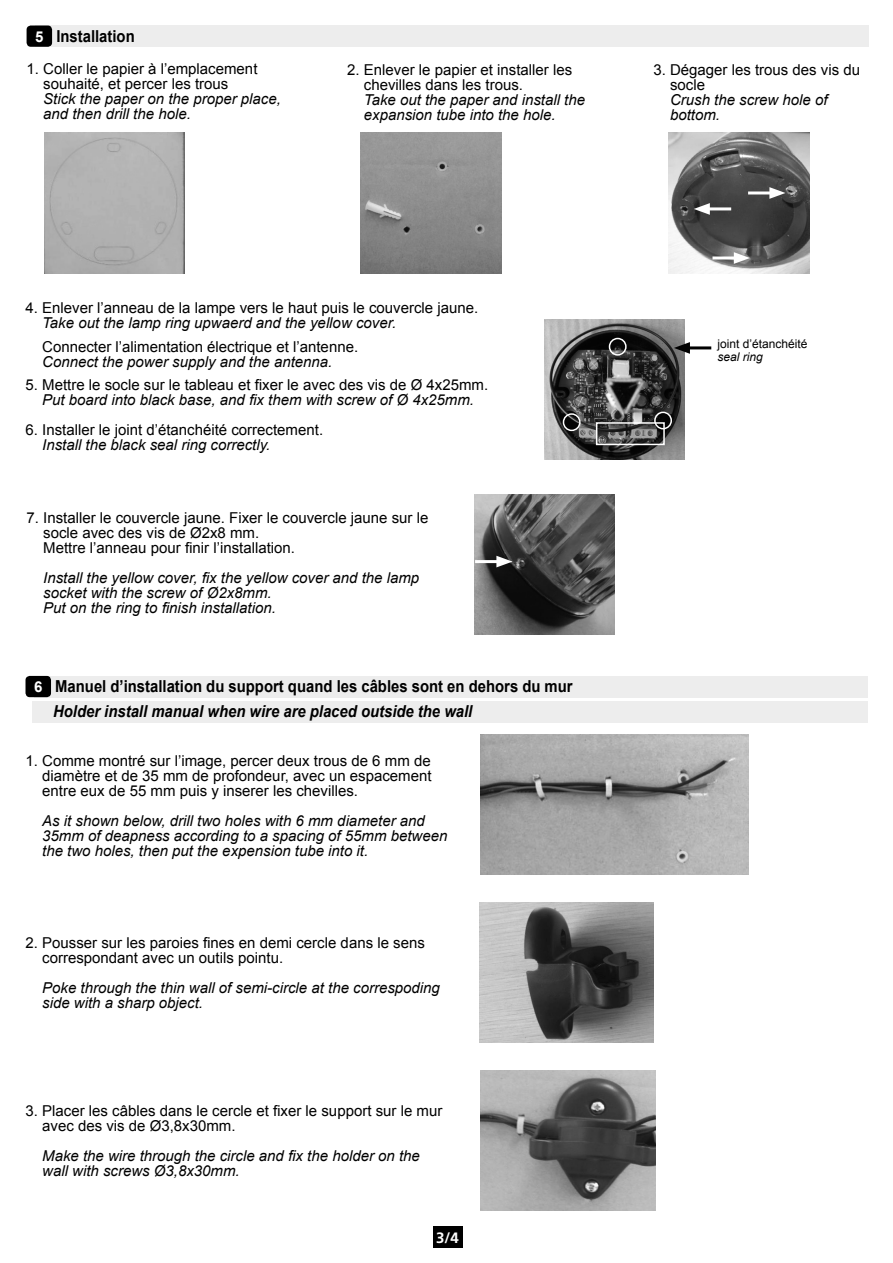
<style>
.page{position:relative;width:893px;height:1263px;background:#fff}
.page>*{position:absolute;margin:0;border:0;box-sizing:border-box;transform-origin:0 0}
.t1{font:700 16.5px "Arial";color:#000;scale:.9 1}
.t2{font:italic 700 16.5px "Arial";color:#000;scale:.9 1}
.t3{font:15px/15px "Arial";color:#000}
.t4{font:italic 15px/15px "Arial";color:#000}
.t5{font:700 15px "Frutiger";color:#fff}
.t6{font:12px "Arial";color:#000}
.t7{font:italic 12px "Arial";color:#000}
.s1{font-size:15px;color:#fff}
</style>
<div class="page">
<div style="left:35px;top:26px;width:833px;height:21px;background:#ededed"></div>
<div style="left:27px;top:26px;width:25px;height:21px;background:#000;border-radius:4px"></div>
<img style="left:361px;top:133px;width:140px;height:140px">
<img style="left:44px;top:133px;width:141px;height:140px">
<img style="left:544px;top:319px;width:140px;height:140px">
<div style="left:596px;top:422px;width:69px;height:23px;border:2px solid #fff"></div>
<div style="left:654px;top:412px;width:18px;height:17px;border:2px solid #fff;border-radius:50%"></div>
<div style="left:563px;top:413px;width:18px;height:18px;border:2px solid #fff;border-radius:50%"></div>
<div style="left:609px;top:338px;width:18px;height:18px;border:2px solid #fff;border-radius:50%"></div>
<img style="left:669px;top:133px;width:140px;height:140px">
<hr style="left:704px;top:207px;width:27px;height:3px;background:#fff">
<svg style="left:694px;top:203px;width:16px;height:12px"></svg>
<hr style="left:748px;top:191px;width:27px;height:3px;background:#fff">
<svg style="left:769px;top:187px;width:16px;height:12px"></svg>
<hr style="left:712px;top:256px;width:27px;height:3px;background:#fff">
<svg style="left:734px;top:252px;width:16px;height:12px"></svg>
<img style="left:474px;top:494px;width:140px;height:141px">
<hr style="left:475px;top:560px;width:27px;height:3px;background:#fff">
<svg style="left:496px;top:556px;width:16px;height:11px"></svg>
<hr style="left:684px;top:346px;width:27px;height:3px;background:#000">
<svg style="left:674px;top:342px;width:16px;height:12px"></svg>
<div style="left:433px;top:1227px;width:29px;height:21px;background:#000"></div>
<div style="left:34px;top:676px;width:833px;height:21px;background:#ededed"></div>
<div style="left:26px;top:676px;width:25px;height:21px;background:#000;border-radius:4px"></div>
<img style="left:480px;top:734px;width:268px;height:140px">
<img style="left:479px;top:902px;width:174px;height:140px">
<img style="left:480px;top:1070px;width:176px;height:140px">
<div style="left:32px;top:701px;width:835px;height:21px;background:#ededed"></div>
<p class="t1" style="left:35px;top:25px;width:112px"><span class="s1">5</span> Installation</p>
<p class="t3" style="left:43px;top:61px;width:216px;text-indent:-17px">1. Coller le papier à l’emplacement souhaité, et percer les trous</p>
<p class="t4" style="left:43px;top:91px;width:239px">Stick the paper on the proper place, and then drill the hole.</p>
<p class="t3" style="left:364px;top:62px;width:210px;text-indent:-17px">2. Enlever le papier et installer les chevilles dans les trous.</p>
<p class="t4" style="left:364px;top:92px;width:223px">Take out the paper and install the expansion tube into the hole.</p>
<p class="t3" style="left:670px;top:62px;width:192px;text-indent:-17px">3. Dégager les trous des vis du socle</p>
<p class="t4" style="left:670px;top:92px;width:159px">Crush the screw hole of bottom.</p>
<p class="t3" style="left:26px;top:301px;width:454px">4. Enlever l’anneau de la lampe vers le haut puis le couvercle jaune.</p>
<p class="t4" style="left:42px;top:316px;width:356px">Take out the lamp ring upwaerd and the yellow cover.</p>
<p class="t3" style="left:42px;top:339px;width:317px">Connecter l’alimentation électrique et l’antenne.</p>
<p class="t4" style="left:42px;top:354px;width:292px">Connect the power supply and the antenna.</p>
<p class="t3" style="left:26px;top:378px;width:464px">5. Mettre le socle sur le tableau et fixer le avec des vis de Ø 4x25mm.</p>
<p class="t4" style="left:42px;top:393px;width:433px">Put board into black base, and fix them with screw of Ø 4x25mm.</p>
<p class="t3" style="left:26px;top:423px;width:299px">6. Installer le joint d’étanchéité correctement.</p>
<p class="t4" style="left:42px;top:438px;width:230px">Install the black seal ring correctly.</p>
<p class="t3" style="left:43px;top:511px;width:387px;text-indent:-17px">7. Installer le couvercle jaune. Fixer le couvercle jaune sur le socle avec des vis de Ø2x8 mm.<br>Mettre l’anneau pour finir l’installation.</p>
<p class="t4" style="left:43px;top:571px;width:378px">Install the yellow cover, fix the yellow cover and the lamp socket with the screw of Ø2x8mm.<br>Put on the ring to finish installation.</p>
<p class="t1" style="left:34px;top:675px;width:600px"><span class="s1">6</span> Manuel d’installation du support quand les câbles sont en dehors du mur</p>
<p class="t2" style="left:53px;top:700px;width:467px">Holder install manual when wire are placed outside the wall</p>
<p class="t3" style="left:42px;top:753px;width:391px;text-align:justify;text-indent:-17px">1. Comme montré sur l’image, percer deux trous de 6 mm de diamètre et de 35 mm de profondeur, avec un espacement entre eux de 55 mm puis y inserer les chevilles.</p>
<p class="t4" style="left:42px;top:813px;width:407px">As it shown below, drill two holes with 6 mm diameter and<br>35mm of deapness according to a spacing of 55mm between the two holes, then put the expension tube into it.</p>
<p class="t3" style="left:42px;top:935px;width:384px;text-indent:-17px">2. Pousser sur les paroies fines en demi cercle dans le sens correspondant avec un outils pointu.</p>
<p class="t4" style="left:42px;top:980px;width:399px">Poke through the thin wall of semi-circle at the correspoding side with a sharp object.</p>
<p class="t3" style="left:42px;top:1103px;width:402px;text-indent:-17px">3. Placer les câbles dans le cercle et fixer le support sur le mur avec des vis de Ø3,8x30mm.</p>
<p class="t4" style="left:42px;top:1148px;width:379px">Make the wire through the circle and fix the holder on the wall with screws Ø3,8x30mm.</p>
<p class="t5" style="left:436px;top:1229px;width:24px">3/4</p>
<p class="t6" style="left:717px;top:336px;width:92px">joint d’étanchéité</p>
<p class="t7" style="left:717px;top:349px;width:47px">seal ring</p>
</div>
